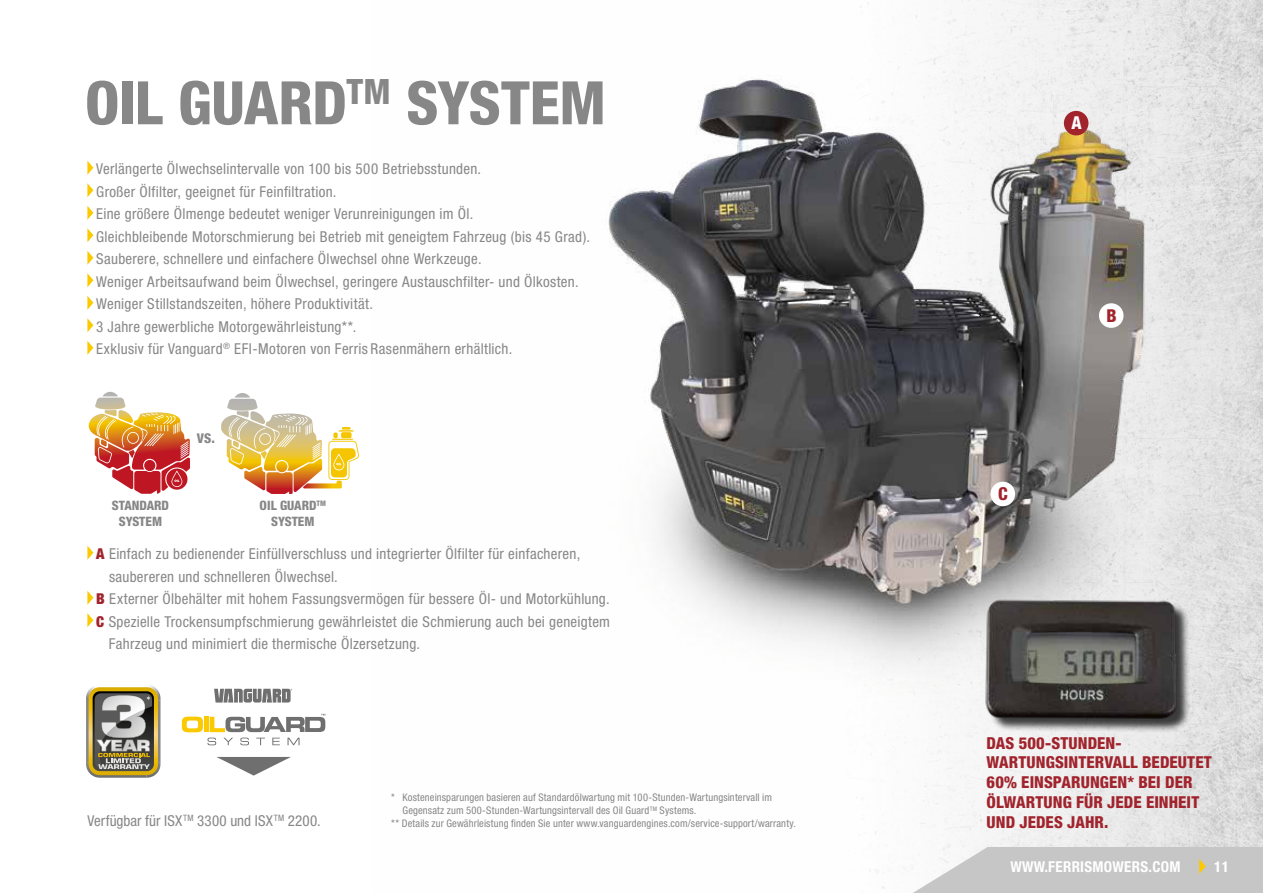
<style>
.page{position:relative;width:1263px;height:893px;background:#fff}
.page>*{position:absolute;margin:0;border:0;box-sizing:border-box;transform-origin:0 0}
.t1{font:800 condensed 60px "Helvetica Neue LT Std";letter-spacing:-.01em;color:#878787}
.t2{font:800 condensed 17.85px "Helvetica Neue LT Std";color:#a1242d}
.t3{font:800 condensed 17.85px "Helvetica Neue LT Std";color:#fff}
.t4{font:800 condensed 16.5px/19.8px "Helvetica Neue LT Std";letter-spacing:.005em;color:#a1242d}
.t5{font:condensed 15px/22.5px "Helvetica Neue LT Std";letter-spacing:.02em;color:#878787}
.t6{font:700 condensed 15px "Helvetica Neue LT Std";letter-spacing:.02em;color:#fff}
.t7{font:800 condensed 13.5px "Helvetica Neue LT Std";color:#878787}
.t8{font:800 condensed 12.9px/15.6px "Helvetica Neue LT Std";color:#878787;text-align:center}
.t9{font:condensed 10.5px "Helvetica Neue LT Std";letter-spacing:.015em;color:#878787}
.s1{font-weight:900;color:#a1242d}
</style>
<div class="page">
<img style="left:856px;top:0;width:407px;height:889px">
<svg style="left:913px;top:847px;width:350px;height:46px;background:#cbcbca"></svg>
<img style="left:95px;top:392px;width:95px;height:78px">
<svg style="left:227px;top:393px;width:132px;height:95px"></svg>
<svg style="left:86px;top:686px;width:75px;height:92px;background:#988f71"></svg>
<svg style="left:182px;top:717px;width:21px;height:15px"></svg>
<div style="left:204px;top:717px;width:5px;height:15px;background:#fbc900"></div>
<svg style="left:210px;top:714px;width:115px;height:18px"></svg>
<svg style="left:217px;top:757px;width:74px;height:19px"></svg>
<svg style="left:207px;top:738px;width:9px;height:7px"></svg>
<svg style="left:224px;top:738px;width:9px;height:7px"></svg>
<svg style="left:240px;top:738px;width:9px;height:7px"></svg>
<svg style="left:256px;top:738px;width:9px;height:7px"></svg>
<svg style="left:272px;top:738px;width:8px;height:7px"></svg>
<svg style="left:288px;top:738px;width:12px;height:7px"></svg>
<svg style="left:214px;top:689px;width:78px;height:13px"></svg>
<img style="left:608px;top:67px;width:601px;height:694px">
<div style="left:1099px;top:303px;width:24px;height:25px;background:#fff;border-radius:50%"></div>
<div style="left:1064px;top:111px;width:24px;height:24px;background:#a1242d;border-radius:50%"></div>
<div style="left:990px;top:482px;width:25px;height:24px;background:#fff;border-radius:50%"></div>
<svg style="left:87px;top:546px;width:6px;height:14px"></svg>
<svg style="left:87px;top:591px;width:6px;height:14px"></svg>
<svg style="left:87px;top:613px;width:6px;height:14px"></svg>
<svg style="left:87px;top:161px;width:6px;height:14px"></svg>
<svg style="left:87px;top:183px;width:6px;height:14px"></svg>
<svg style="left:87px;top:206px;width:6px;height:14px"></svg>
<svg style="left:87px;top:228px;width:6px;height:14px"></svg>
<svg style="left:87px;top:251px;width:6px;height:14px"></svg>
<svg style="left:87px;top:273px;width:6px;height:14px"></svg>
<svg style="left:87px;top:296px;width:6px;height:14px"></svg>
<svg style="left:87px;top:318px;width:6px;height:14px"></svg>
<svg style="left:87px;top:341px;width:6px;height:14px"></svg>
<h1 class="t1" style="left:85px;top:66px;width:522px">OIL GUARD<sup>TM</sup> SYSTEM</h1>
<p class="t5" style="left:96px;top:157px;width:495px">Verlängerte Ölwechselintervalle von 100 bis 500 Betriebsstunden.<br>Großer Ölfilter, geeignet für Feinfiltration.<br>Eine größere Ölmenge bedeutet weniger Verunreinigungen im Öl.<br>Gleichbleibende Motorschmierung bei Betrieb mit geneigtem Fahrzeug (bis 45 Grad).<br>Sauberere, schnellere und einfachere Ölwechsel ohne Werkzeuge.<br>Weniger Arbeitsaufwand beim Ölwechsel, geringere Austauschfilter- und Ölkosten.<br>Weniger Stillstandszeiten, höhere Produktivität.<br>3 Jahre gewerbliche Motorgewährleistung**.<br>Exklusiv für Vanguard<sup>®</sup> EFI-Motoren von Ferris Rasenmähern erhältlich.</p>
<p class="t7" style="left:197px;top:430px;width:19px">VS.</p>
<p class="t8" style="left:112px;top:498px;width:59px">STANDARD<br>SYSTEM</p>
<p class="t8" style="left:260px;top:498px;width:68px">OIL GUARD<sup>TM<br></sup>SYSTEM</p>
<p class="t5" style="left:96px;top:542px;width:486px"><span class="s1">A</span> Einfach zu bedienender Einfüllverschluss und integrierter Ölfilter für einfacheren,</p>
<p class="t5" style="left:109px;top:565px;width:230px">saubereren und schnelleren Ölwechsel.</p>
<p class="t5" style="left:96px;top:587px;width:515px"><span class="s1">B</span> Externer Ölbehälter mit hohem Fassungsvermögen für bessere Öl- und Motorkühlung.</p>
<p class="t5" style="left:96px;top:610px;width:515px"><span class="s1">C</span> Spezielle Trockensumpfschmierung gewährleistet die Schmierung auch bei geneigtem</p>
<p class="t5" style="left:109px;top:632px;width:313px">Fahrzeug und minimiert die thermische Ölzersetzung.</p>
<p class="t5" style="left:87px;top:809px;width:235px">Verfügbar für ISX<sup>TM</sup> 3300 und ISX<sup>TM</sup> 2200.</p>
<p class="t9" style="left:391px;top:792px;width:382px">* Kosteneinsparungen basieren auf Standardölwartung mit 100-Stunden-Wartungsintervall im</p>
<p class="t9" style="left:402px;top:804px;width:295px">Gegensatz zum 500-Stunden-Wartungsintervall des Oil Guard<sup>TM</sup> Systems.</p>
<p class="t9" style="left:391px;top:817px;width:406px">** Details zur Gewährleistung finden Sie unter www.vanguardengines.com/service-support/warranty.</p>
<p class="t3" style="left:1071px;top:112px;width:12px">A</p>
<p class="t2" style="left:998px;top:482px;width:11px">C</p>
<p class="t2" style="left:1106px;top:304px;width:12px">B</p>
<p class="t4" style="left:986px;top:732px;width:227px">DAS 500-STUNDEN-<br>WARTUNGSINTERVALL BEDEUTET<br>60% EINSPARUNGEN* BEI DER<br>ÖLWARTUNG FÜR JEDE EINHEIT<br>UND JEDES JAHR.</p>
<p class="t6" style="left:1010px;top:858px;width:172px">WWW.FERRISMOWERS.COM</p>
<p class="t6" style="left:1214px;top:858px;width:16px">11</p>
</div>
